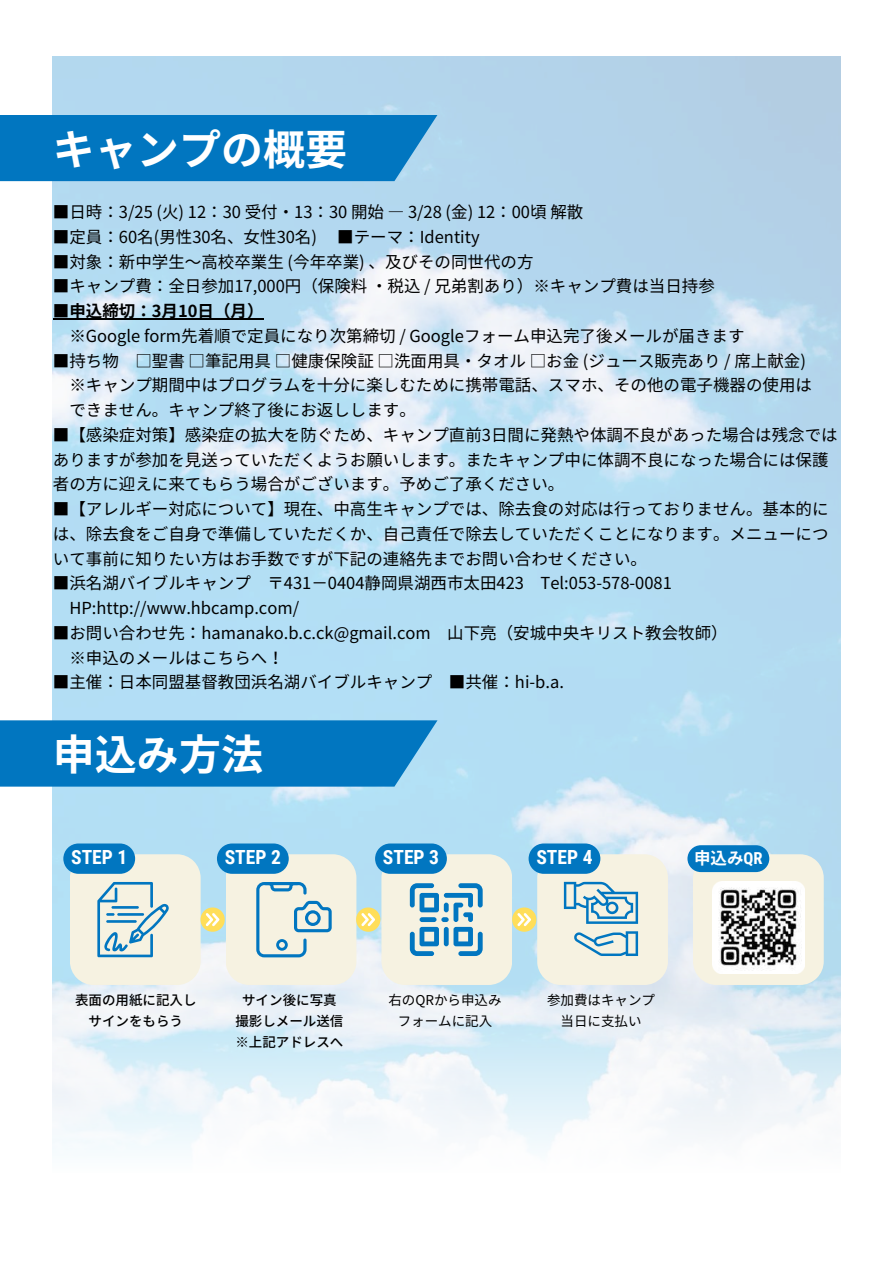
<style>
.page{position:relative;width:894px;height:1264px;background:#fff}
.page>*{position:absolute;margin:0;border:0;box-sizing:border-box;transform-origin:0 0}
.t1{font:700 42px "Noto Sans JP";color:#fff}
.t2{font:700 19.5px "Roboto Condensed";color:#fff}
.t3{font:16.5px/24.8px "Noto Sans JP";color:#000}
.t4{font:700 16.5px "Noto Sans JP";color:#000}
.t5{font:700 16.5px "Noto Sans CJ Ksc";color:#fff}
.t6{font:500 13.5px/21.3px "Noto Sans JP";color:#000;text-align:center}
.t7{font:13.5px/21.3px "Noto Sans JP";color:#000;text-align:center}
.s1{font-family:"Roboto Condensed"}
</style>
<div class="page">
<img style="left:53px;top:56px;width:787px;height:925px">
<svg style="left:52px;top:981px;width:789px;height:169px;fill:#eef3f9"></svg>
<div style="left:0;top:115px;width:437px;height:66px;background:#0176c0"></div>
<div style="left:0;top:720px;width:437px;height:66px;background:#0176c0"></div>
<svg style="left:692px;top:854px;width:131px;height:130px"></svg>
<svg style="left:70px;top:854px;width:597px;height:130px"></svg>
<img style="left:712px;top:881px;width:91px;height:92px">
<div style="left:375px;top:843px;width:72px;height:30px;background:#0176c0;border-radius:15px"></div>
<div style="left:217px;top:843px;width:72px;height:30px;background:#0176c0;border-radius:15px"></div>
<div style="left:63px;top:843px;width:72px;height:30px;background:#0176c0;border-radius:15px"></div>
<hr style="left:53px;top:318px;width:210px;height:1px;background:#000">
<div style="left:528px;top:843px;width:72px;height:30px;background:#0176c0;border-radius:15px"></div>
<div style="left:687px;top:845px;width:82px;height:27px;background:#0176c0;border-radius:13px"></div>
<h1 class="t1" style="left:53px;top:116px;width:295px">キャンプの概要</h1>
<p class="t3" style="left:53px;top:199px;width:531px">■日時：3/25 (火) 12：30 受付・13：30 開始 ― 3/28 (金) 12：00頃解散</p>
<p class="t3" style="left:53px;top:223px;width:428px">■定員：60名(男性30名、女性30名) ■テーマ：Identity</p>
<p class="t3" style="left:53px;top:248px;width:480px">■対象：新中学生～高校卒業生 (今年卒業) 、及びその同世代の方</p>
<p class="t3" style="left:53px;top:273px;width:663px">■キャンプ費：全日参加17,000円（保険料・税込 / 兄弟割あり）※キャンプ費は当日持参</p>
<p class="t4" style="left:53px;top:298px;width:212px">■申込締切：3月 10日（月）</p>
<p class="t3" style="left:69px;top:322px;width:676px">※Google form先着順で定員になり次第締切 / Googleフォーム申込完了後メールが届きます</p>
<p class="t3" style="left:69px;top:347px;width:743px;text-indent:-16px">■持ち物 □聖書 □筆記用具 □健康保険証 □洗面用具・タオル □お金 (ジュース販売あり / 席上献金) ※キャンプ期間中はプログラムを十分に楽しむために携帯電話、スマホ、その他の電子機器の使用はできません。キャンプ終了後にお返しします。</p>
<p class="t3" style="left:53px;top:421px;width:786px">■【感染症対策】感染症の拡大を防ぐため、キャンプ直前3日間に発熱や体調不良があった場合は残念ではありますが参加を見送っていただくようお願いします。またキャンプ中に体調不良になった場合には保護者の方に迎えに来てもらう場合がございます。予めご了承ください。</p>
<p class="t3" style="left:53px;top:496px;width:776px;text-align:justify">■【アレルギー対応について】現在、中高生キャンプでは、除去食の対応は行っておりません。基本的には、除去食をご自身で準備していただくか、自己責任で除去していただくことになります。メニューについて事前に知りたい方はお手数ですが下記の連絡先までお問い合わせください。</p>
<p class="t3" style="left:69px;top:570px;width:603px;text-indent:-16px">■浜名湖バイブルキャンプ 〒431−0404静岡県湖西市太田423 Tel:053-578-0081<br>HP:http://www.hbcamp.com/</p>
<p class="t3" style="left:69px;top:619px;width:659px;text-indent:-17px">■お問い合わせ先：hamanako.b.c.ck@gmail.com 山下亮（安城中央キリスト教会牧師）※申込のメールはこちらへ！</p>
<p class="t3" style="left:53px;top:669px;width:512px">■主催：日本同盟基督教団浜名湖バイブルキャンプ ■共催：hi-b.a.</p>
<h1 class="t1" style="left:53px;top:721px;width:211px">申込み方法</h1>
<p class="t2" style="left:71px;top:846px;width:58px">STEP 1</p>
<p class="t2" style="left:225px;top:846px;width:58px">STEP 2</p>
<p class="t2" style="left:383px;top:846px;width:58px">STEP 3</p>
<p class="t2" style="left:536px;top:846px;width:58px">STEP 4</p>
<p class="t5" style="left:694px;top:845px;width:70px">申込み<span class="s1">QR</span></p>
<p class="t6" style="left:75px;top:988px;width:123px">表面の用紙に記入しサインをもらう</p>
<p class="t6" style="left:235px;top:988px;width:110px">サイン後に写真撮影しメール送信※上記アドレスへ</p>
<p class="t7" style="left:388px;top:988px;width:115px">右のQRから申込みフォームに記入</p>
<p class="t7" style="left:547px;top:988px;width:110px">参加費はキャンプ当日に支払い</p>
</div>
